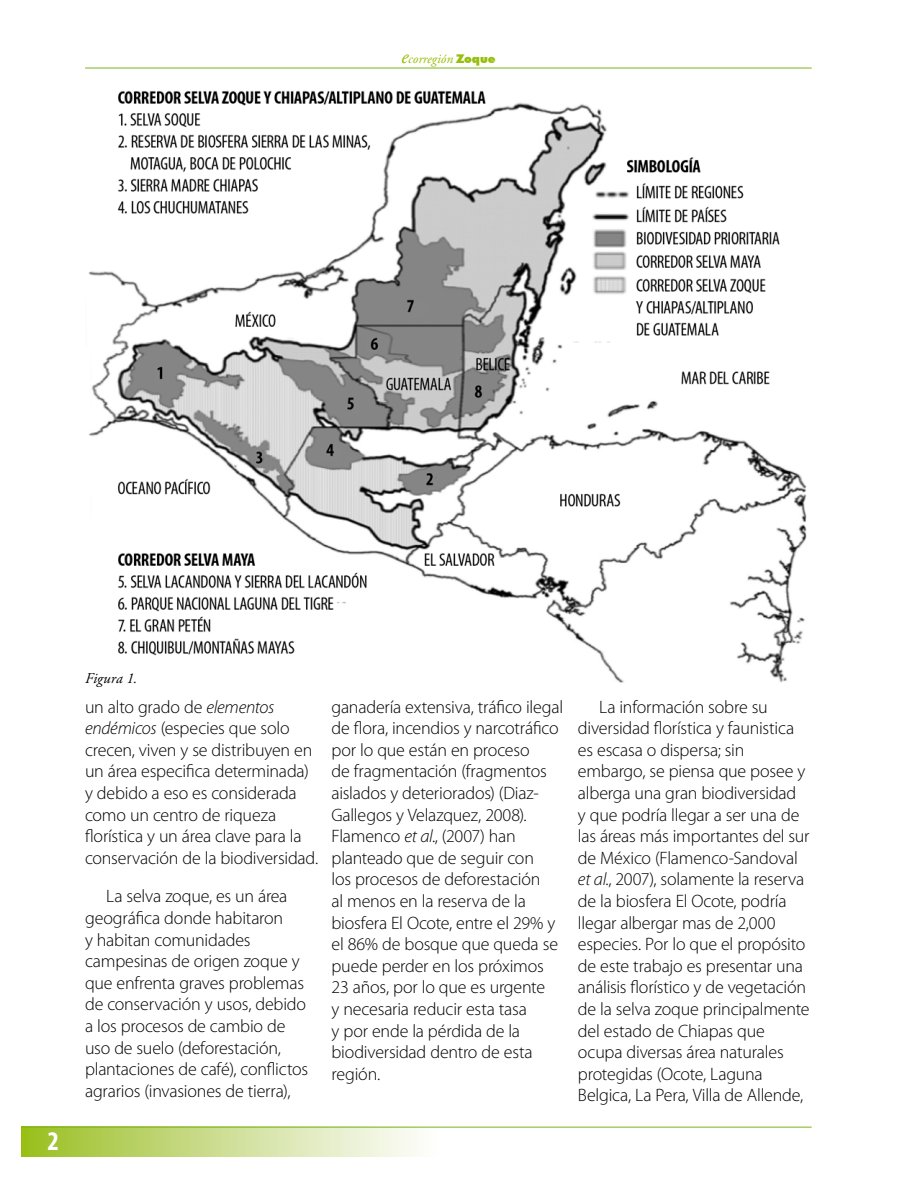
<style>
.page{position:relative;width:918px;height:1188px;background:#fff}
.page>*{position:absolute;margin:0;border:0;box-sizing:border-box;transform-origin:0 0}
.t1{font:700 condensed 27px "Myriad Pro";color:#fff}
.t2{font:300 18px/21.6px "Myriad Pro";letter-spacing:-.01em;color:#000}
.t3{font:italic 15px "Adobe Garamond Pro";letter-spacing:.01em;color:#000}
.t4{font:italic 13.5px "Adobe Garamond Pro";color:#97bf0d}
.s1{font-size:21px}
.s2{font-family:"Futura BT";font-weight:900;font-style:normal;font-size:12px}
.s3{font-style:italic}
</style>
<div class="page">
<div style="left:21px;top:1127px;width:421px;height:30px;background:linear-gradient(to right,#9bbf24,#fff)"></div>
<hr style="left:85px;top:68px;width:727px;height:1px;background:#7ab51d">
<hr style="left:21px;top:1127px;width:791px;height:1px;background:#7ab51d">
<img style="left:88px;top:90px;width:719px;height:593px">
<p class="t4" style="left:401px;top:51px;width:96px"><span class="s1">e</span>corregión <span class="s2">Zoque</span></p>
<h1 class="t1" style="left:47px;top:1126px;width:13px">2</h1>
<p class="t3" style="left:85px;top:669px;width:54px">Figura 1.</p>
<p class="t2" style="left:85px;top:696px;width:235px">un alto grado de <span class="s3">elementos endémicos</span> (especies que solo crecen, viven y se distribuyen en un área especifica determinada) y debido a eso es considerada como un centro de riqueza florística y un área clave para la conservación de la biodiversidad.</p>
<p class="t2" style="left:85px;top:886px;width:225px;text-indent:21px">La selva zoque, es un área geográfica donde habitaron<br>y habitan comunidades campesinas de origen zoque y que enfrenta graves problemas de conservación y usos, debido a los procesos de cambio de uso de suelo (deforestación, plantaciones de café), conflictos agrarios (invasiones de tierra),</p>
<p class="t2" style="left:332px;top:696px;width:233px">ganadería extensiva, tráfico ilegal de flora, incendios y narcotráfico por lo que están en proceso<br>de fragmentación (fragmentos aislados y deteriorados) (Diaz-<br>Gallegos y Velazquez, 2008).<br>Flamenco <span class="s3">et al</span>., (2007) han planteado que de seguir con<br>los procesos de deforestación<br>al menos en la reserva de la biosfera El Ocote, entre el 29% y el 86% de bosque que queda se puede perder en los próximos<br>23 años, por lo que es urgente<br>y necesaria reducir esta tasa<br>y por ende la pérdida de la biodiversidad dentro de esta región.</p>
<p class="t2" style="left:578px;top:696px;width:233px;text-indent:21px">La información sobre su diversidad florística y faunistica es escasa o dispersa; sin embargo, se piensa que posee y alberga una gran biodiversidad<br>y que podría llegar a ser una de las áreas más importantes del sur de México (Flamenco-Sandoval <span class="s3">et al</span>., 2007), solamente la reserva de la biosfera El Ocote, podría llegar albergar mas de 2,000 especies. Por lo que el propósito de este trabajo es presentar una análisis florístico y de vegetación de la selva zoque principalmente del estado de Chiapas que ocupa diversas área naturales protegidas (Ocote, Laguna<br>Belgica, La Pera, Villa de Allende,</p>
</div>
